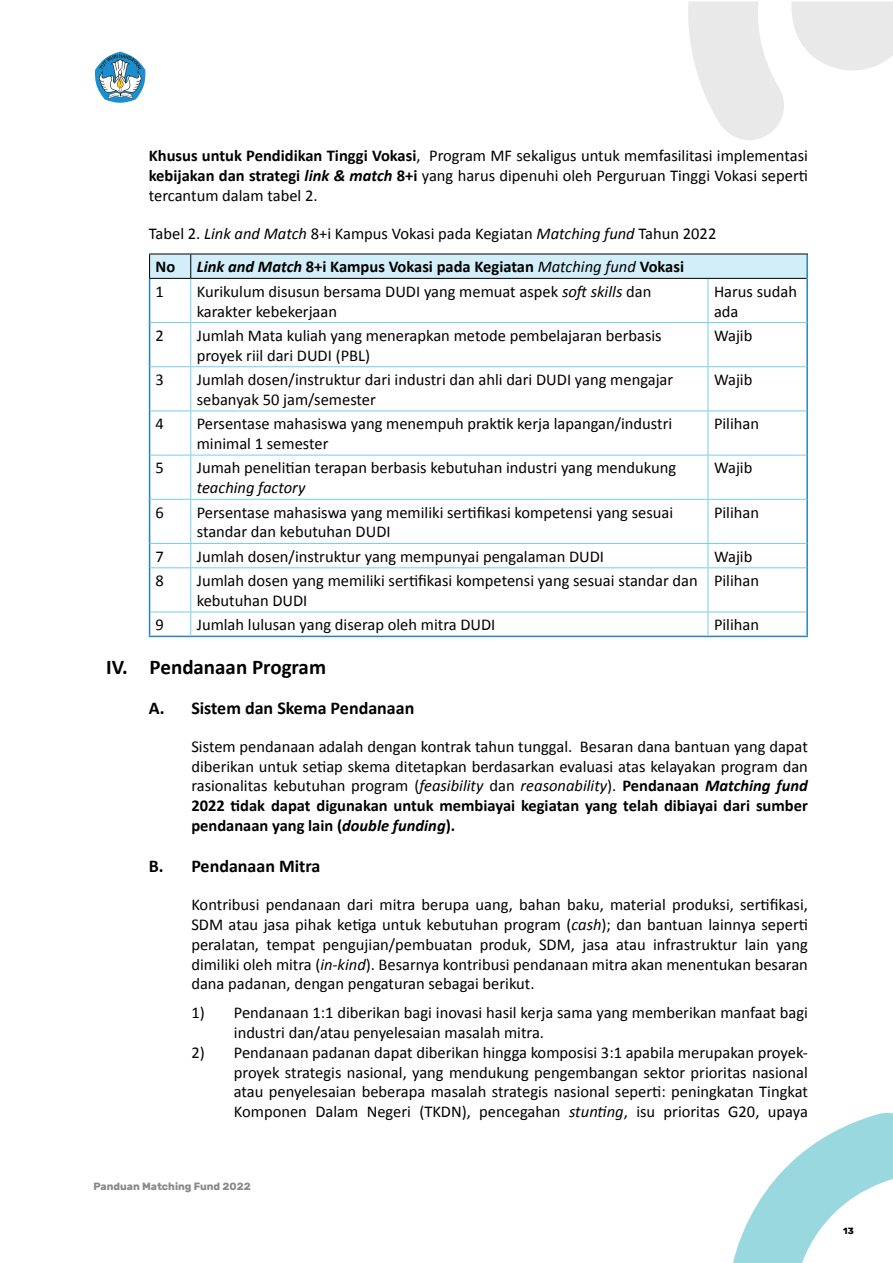
<style>
.page{position:relative;width:893px;height:1263px;background:#fff}
.page>*{position:absolute;margin:0;border:0;box-sizing:border-box;transform-origin:0 0}
.t1{font:700 21px "Calibri";color:#000}
.t2{font:700 18px "Calibri";color:#000}
.t3{font:16.5px/19.8px "Calibri";color:#000}
.t4{font:700 16.5px "Calibri";color:#000}
.t5{font:italic 16.5px "Calibri";color:#000}
.t6{font:700 10.5px "Rubik";color:#8a8a8a}
.t7{font:700 9px "Rubik";color:#000}
.s1{font-weight:700}
.s2{font-weight:700;font-style:italic}
.s3{font-style:italic}
.s4{font-weight:400;font-style:italic}
</style>
<div class="page">
<svg style="left:733px;top:1112px;width:160px;height:151px"></svg>
<svg style="left:688px;top:1px;width:205px;height:139px"></svg>
<svg style="left:95px;top:51px;width:51px;height:52px"></svg>
<hr style="left:806px;top:254px;width:2px;height:24px;background:#2683c6">
<hr style="left:149px;top:279px;width:1px;height:44px;background:#2683c6">
<hr style="left:806px;top:278px;width:2px;height:45px;background:#2683c6">
<hr style="left:149px;top:323px;width:1px;height:44px;background:#2683c6">
<hr style="left:806px;top:323px;width:2px;height:44px;background:#2683c6">
<hr style="left:149px;top:367px;width:1px;height:44px;background:#2683c6">
<hr style="left:806px;top:367px;width:2px;height:44px;background:#2683c6">
<hr style="left:149px;top:411px;width:1px;height:44px;background:#2683c6">
<hr style="left:806px;top:411px;width:2px;height:44px;background:#2683c6">
<hr style="left:149px;top:455px;width:1px;height:44px;background:#2683c6">
<hr style="left:806px;top:455px;width:2px;height:44px;background:#2683c6">
<hr style="left:149px;top:499px;width:1px;height:44px;background:#2683c6">
<hr style="left:806px;top:499px;width:2px;height:44px;background:#2683c6">
<svg style="left:149px;top:543px;width:1px;height:25px"></svg>
<hr style="left:806px;top:543px;width:2px;height:25px;background:#2683c6">
<hr style="left:149px;top:568px;width:1px;height:44px;background:#2683c6">
<hr style="left:806px;top:568px;width:2px;height:44px;background:#2683c6">
<svg style="left:149px;top:612px;width:1px;height:24px"></svg>
<hr style="left:806px;top:612px;width:2px;height:24px;background:#2683c6">
<hr style="left:149px;top:636px;width:42px;height:1px;background:#2683c6">
<hr style="left:191px;top:636px;width:517px;height:1px;background:#2683c6">
<hr style="left:708px;top:636px;width:100px;height:1px;background:#2683c6">
<hr style="left:190px;top:279px;width:1px;height:43px;background:#76cdee">
<hr style="left:708px;top:279px;width:1px;height:43px;background:#76cdee">
<hr style="left:150px;top:322px;width:41px;height:1px;background:#76cdee">
<hr style="left:191px;top:322px;width:517px;height:1px;background:#76cdee">
<hr style="left:190px;top:323px;width:1px;height:43px;background:#76cdee">
<hr style="left:708px;top:322px;width:98px;height:1px;background:#76cdee">
<hr style="left:708px;top:323px;width:1px;height:43px;background:#76cdee">
<hr style="left:150px;top:366px;width:41px;height:1px;background:#76cdee">
<hr style="left:191px;top:366px;width:517px;height:1px;background:#76cdee">
<hr style="left:190px;top:367px;width:1px;height:43px;background:#76cdee">
<hr style="left:708px;top:366px;width:98px;height:1px;background:#76cdee">
<hr style="left:708px;top:367px;width:1px;height:43px;background:#76cdee">
<hr style="left:150px;top:410px;width:41px;height:1px;background:#76cdee">
<hr style="left:191px;top:410px;width:517px;height:1px;background:#76cdee">
<hr style="left:190px;top:411px;width:1px;height:44px;background:#76cdee">
<hr style="left:708px;top:410px;width:98px;height:1px;background:#76cdee">
<hr style="left:708px;top:411px;width:1px;height:44px;background:#76cdee">
<hr style="left:150px;top:455px;width:41px;height:1px;background:#76cdee">
<hr style="left:191px;top:455px;width:517px;height:1px;background:#76cdee">
<hr style="left:190px;top:455px;width:1px;height:44px;background:#76cdee">
<hr style="left:708px;top:455px;width:98px;height:1px;background:#76cdee">
<hr style="left:708px;top:455px;width:1px;height:44px;background:#76cdee">
<hr style="left:150px;top:499px;width:41px;height:1px;background:#76cdee">
<hr style="left:191px;top:499px;width:517px;height:1px;background:#76cdee">
<hr style="left:190px;top:500px;width:1px;height:43px;background:#76cdee">
<hr style="left:708px;top:499px;width:98px;height:1px;background:#76cdee">
<hr style="left:708px;top:500px;width:1px;height:43px;background:#76cdee">
<hr style="left:150px;top:543px;width:41px;height:1px;background:#76cdee">
<hr style="left:191px;top:543px;width:517px;height:1px;background:#76cdee">
<svg style="left:190px;top:544px;width:1px;height:23px"></svg>
<hr style="left:708px;top:543px;width:98px;height:1px;background:#76cdee">
<svg style="left:708px;top:544px;width:1px;height:23px"></svg>
<hr style="left:150px;top:567px;width:41px;height:1px;background:#76cdee">
<hr style="left:191px;top:567px;width:517px;height:1px;background:#76cdee">
<hr style="left:190px;top:568px;width:1px;height:44px;background:#76cdee">
<hr style="left:708px;top:567px;width:98px;height:1px;background:#76cdee">
<hr style="left:708px;top:568px;width:1px;height:44px;background:#76cdee">
<hr style="left:150px;top:612px;width:41px;height:1px;background:#76cdee">
<hr style="left:191px;top:612px;width:517px;height:1px;background:#76cdee">
<svg style="left:190px;top:612px;width:1px;height:24px"></svg>
<hr style="left:708px;top:612px;width:98px;height:1px;background:#76cdee">
<svg style="left:708px;top:612px;width:1px;height:24px"></svg>
<div style="left:149px;top:255px;width:658px;height:23px;background:#d1eef9"></div>
<hr style="left:149px;top:254px;width:42px;height:1px;background:#000">
<hr style="left:191px;top:254px;width:517px;height:1px;background:#000">
<hr style="left:708px;top:254px;width:100px;height:1px;background:#000">
<hr style="left:149px;top:278px;width:42px;height:1px;background:#000">
<hr style="left:191px;top:278px;width:517px;height:1px;background:#000">
<hr style="left:708px;top:278px;width:98px;height:1px;background:#000">
<p class="t3" style="left:149px;top:145px;width:661px;text-align:justify"><span class="s1">Khusus untuk Pendidikan Tinggi Vokasi</span>, Program MF sekaligus untuk memfasilitasi implementasi <span class="s1">kebijakan dan strategi</span> <span class="s2">link &amp; match</span> <span class="s1">8+i</span> yang harus dipenuhi oleh Perguruan Tinggi Vokasi seperti tercantum dalam tabel 2.</p>
<p class="t3" style="left:156px;top:215px;width:562px;line-height:33.8px;text-indent:-7px">Tabel 2. <span class="s3">Link and Match</span> 8+i Kampus Vokasi pada Kegiatan <span class="s3">Matching fund</span> Tahun 2022<br><span class="s1">No</span></p>
<p class="t4" style="left:197px;top:255px;width:489px"><span class="s3">Link and Match</span> 8+i Kampus Vokasi pada Kegiatan <span class="s4">Matching fund</span> Vokasi</p>
<p class="t3" style="left:156px;top:281px;width:10px">1</p>
<p class="t3" style="left:197px;top:281px;width:456px">Kurikulum disusun bersama DUDI yang memuat aspek <span class="s3">soft skills</span> dan karakter kebekerjaan</p>
<p class="t3" style="left:714px;top:281px;width:85px">Harus sudah ada</p>
<p class="t3" style="left:156px;top:325px;width:10px">2</p>
<p class="t3" style="left:197px;top:325px;width:466px">Jumlah Mata kuliah yang menerapkan metode pembelajaran berbasis proyek riil dari DUDI (PBL)</p>
<p class="t3" style="left:714px;top:325px;width:40px">Wajib</p>
<p class="t3" style="left:156px;top:369px;width:10px">3</p>
<p class="t3" style="left:197px;top:369px;width:478px">Jumlah dosen/instruktur dari industri dan ahli dari DUDI yang mengajar sebanyak 50 jam/semester</p>
<p class="t3" style="left:714px;top:369px;width:40px">Wajib</p>
<p class="t3" style="left:156px;top:413px;width:10px">4</p>
<p class="t3" style="left:197px;top:413px;width:477px">Persentase mahasiswa yang menempuh praktik kerja lapangan/industri minimal 1 semester</p>
<p class="t3" style="left:714px;top:413px;width:47px">Pilihan</p>
<p class="t3" style="left:156px;top:457px;width:10px">5</p>
<p class="t3" style="left:197px;top:457px;width:481px">Jumah penelitian terapan berbasis kebutuhan industri yang mendukung</p>
<p class="t5" style="left:197px;top:477px;width:110px">teaching factory</p>
<p class="t3" style="left:714px;top:457px;width:40px">Wajib</p>
<p class="t3" style="left:156px;top:501px;width:10px">6</p>
<p class="t3" style="left:197px;top:501px;width:478px">Persentase mahasiswa yang memiliki sertifikasi kompetensi yang sesuai standar dan kebutuhan DUDI</p>
<p class="t3" style="left:714px;top:501px;width:47px">Pilihan</p>
<p class="t3" style="left:156px;top:546px;width:10px">7</p>
<p class="t3" style="left:197px;top:546px;width:409px">Jumlah dosen/instruktur yang mempunyai pengalaman DUDI</p>
<p class="t3" style="left:714px;top:546px;width:40px">Wajib</p>
<p class="t3" style="left:156px;top:570px;width:10px">8</p>
<p class="t3" style="left:197px;top:570px;width:503px">Jumlah dosen yang memiliki sertifikasi kompetensi yang sesuai standar dan kebutuhan DUDI</p>
<p class="t3" style="left:714px;top:570px;width:47px">Pilihan</p>
<p class="t3" style="left:156px;top:614px;width:10px">9</p>
<p class="t3" style="left:197px;top:614px;width:300px">Jumlah lulusan yang diserap oleh mitra DUDI</p>
<p class="t3" style="left:714px;top:614px;width:47px">Pilihan</p>
<p class="t1" style="left:106px;top:652px;width:221px">IV. Pendanaan Program</p>
<p class="t2" style="left:149px;top:695px;width:267px">A. Sistem dan Skema Pendanaan</p>
<p class="t3" style="left:191px;top:736px;width:618px;text-align:justify">Sistem pendanaan adalah dengan kontrak tahun tunggal. Besaran dana bantuan yang dapat diberikan untuk setiap skema ditetapkan berdasarkan evaluasi atas kelayakan program dan rasionalitas kebutuhan program (<span class="s3">feasibility</span> dan <span class="s3">reasonability</span>). <span class="s1">Pendanaan</span> <span class="s2">Matching fund </span><span class="s1">2022 tidak dapat digunakan untuk membiayai kegiatan yang telah dibiayai dari sumber pendanaan yang lain (</span><span class="s2">double funding</span><span class="s1">).</span></p>
<p class="t2" style="left:149px;top:854px;width:173px">B. Pendanaan Mitra</p>
<p class="t3" style="left:191px;top:894px;width:618px;text-align:justify">Kontribusi pendanaan dari mitra berupa uang, bahan baku, material produksi, sertifikasi, SDM atau jasa pihak ketiga untuk kebutuhan program (<span class="s3">cash</span>); dan bantuan lainnya seperti peralatan, tempat pengujian/pembuatan produk, SDM, jasa atau infrastruktur lain yang dimiliki oleh mitra (<span class="s3">in-kind</span>). Besarnya kontribusi pendanaan mitra akan menentukan besaran dana padanan, dengan pengaturan sebagai berikut.</p>
<p class="t3" style="left:234px;top:1002px;width:575px;text-indent:-43px">1) Pendanaan 1:1 diberikan bagi inovasi hasil kerja sama yang memberikan manfaat bagi industri dan/atau penyelesaian masalah mitra.</p>
<p class="t3" style="left:234px;top:1042px;width:576px;text-align:justify;text-indent:-43px">2) Pendanaan padanan dapat diberikan hingga komposisi 3:1 apabila merupakan proyek&shy;proyek strategis nasional, yang mendukung pengembangan sektor prioritas nasional atau penyelesaian beberapa masalah strategis nasional seperti: peningkatan Tingkat Komponen Dalam Negeri (TKDN), pencegahan <span class="s3">stunting</span>, isu prioritas G20, upaya</p>
<p class="t6" style="left:94px;top:1180px;width:159px">Panduan Matching Fund 2022</p>
<p class="t7" style="left:843px;top:1225px;width:12px">13</p>
</div>
